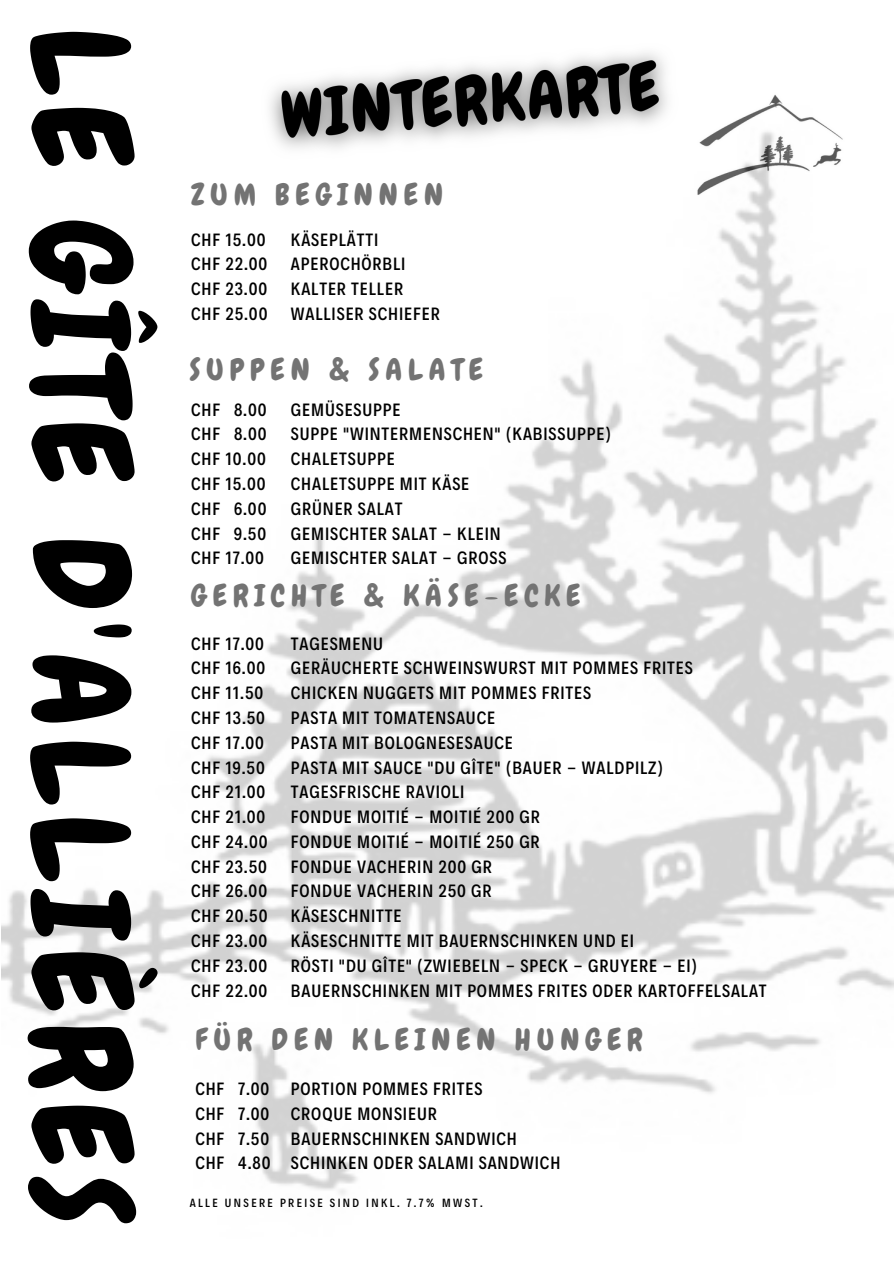
<style>
.page{position:relative;width:894px;height:1264px;background:#fff}
.page>*{position:absolute;margin:0;border:0;box-sizing:border-box;transform-origin:0 0}
.t1{font:135.15px "Chewy";letter-spacing:.08em;color:#000}
.t2{font:30px "Chewy";letter-spacing:.2em;color:#737373}
.t3{font:500 18px/24.8px "Decalotype";letter-spacing:.05em;color:#000}
.t4{font:500 12px "Decalotype";letter-spacing:.2em;color:#000}
</style>
<div class="page">
<img style="left:2px;top:94px;width:891px;height:1101px">
<img style="left:247px;top:53px;width:448px;height:139px">
<h1 class="t1" style="left:165px;top:28px;width:1197px;rotate:90deg">LE GÎTE D'ALLIÈRES</h1>
<h2 class="t2" style="left:191px;top:176px;width:253px">ZUM BEGINNEN</h2>
<p class="t3" style="left:191px;top:226px;width:78px;text-align:justify">CHF 15.00<br>CHF 22.00<br>CHF 23.00<br>CHF 25.00</p>
<p class="t3" style="left:291px;top:226px;width:150px">KÄSEPLÄTTI<br>APEROCHÖRBLI<br>KALTER TELLER<br>WALLISER SCHIEFER</p>
<h2 class="t2" style="left:190px;top:351px;width:295px">SUPPEN &amp; SALATE</h2>
<p class="t3" style="left:191px;top:396px;width:77px;text-align:justify">CHF 8.00<br>CHF 8.00<br>CHF 10.00<br>CHF 15.00<br>CHF 6.00<br>CHF 9.50<br>CHF 17.00</p>
<p class="t3" style="left:291px;top:396px;width:321px">GEMÜSESUPPE<br>SUPPE "WINTERMENSCHEN" (KABISSUPPE)<br>CHALETSUPPE<br>CHALETSUPPE MIT KÄSE<br>GRÜNER SALAT<br>GEMISCHTER SALAT - KLEIN<br>GEMISCHTER SALAT - GROSS</p>
<h2 class="t2" style="left:191px;top:576px;width:390px">GERICHTE &amp; KÄSE-ECKE</h2>
<p class="t3" style="left:191px;top:630px;width:78px">CHF 17.00<br>CHF 16.00<br>CHF 11.50<br>CHF 13.50<br>CHF 17.00<br>CHF 19.50<br>CHF 21.00<br>CHF 21.00<br>CHF 24.00<br>CHF 23.50<br>CHF 26.00<br>CHF 20.50<br>CHF 23.00<br>CHF 23.00<br>CHF 22.00</p>
<p class="t3" style="left:291px;top:630px;width:477px">TAGESMENU<br>GERÄUCHERTE SCHWEINSWURST MIT POMMES FRITES<br>CHICKEN NUGGETS MIT POMMES FRITES<br>PASTA MIT TOMATENSAUCE<br>PASTA MIT BOLOGNESESAUCE<br>PASTA MIT SAUCE "DU GÎTE" (BAUER - WALDPILZ)<br>TAGESFRISCHE RAVIOLI<br>FONDUE MOITIÉ - MOITIÉ 200 GR<br>FONDUE MOITIÉ - MOITIÉ 250 GR<br>FONDUE VACHERIN 200 GR<br>FONDUE VACHERIN 250 GR<br>KÄSESCHNITTE<br>KÄSESCHNITTE MIT BAUERNSCHINKEN UND EI<br>RÖSTI "DU GÎTE" (ZWIEBELN - SPECK - GRUYERE - EI)<br>BAUERNSCHINKEN MIT POMMES FRITES ODER KARTOFFELSALAT</p>
<h2 class="t2" style="left:195px;top:1021px;width:448px">FÜR DEN KLEINEN HUNGER</h2>
<p class="t3" style="left:195px;top:1075px;width:77px;text-align:justify">CHF 7.00<br>CHF 7.00<br>CHF 7.50<br>CHF 4.80</p>
<p class="t3" style="left:291px;top:1075px;width:271px">PORTION POMMES FRITES<br>CROQUE MONSIEUR<br>BAUERNSCHINKEN SANDWICH<br>SCHINKEN ODER SALAMI SANDWICH</p>
<p class="t4" style="left:190px;top:1194px;width:294px">ALLE UNSERE PREISE SIND INKL. 7.7% MWST.</p>
</div>
